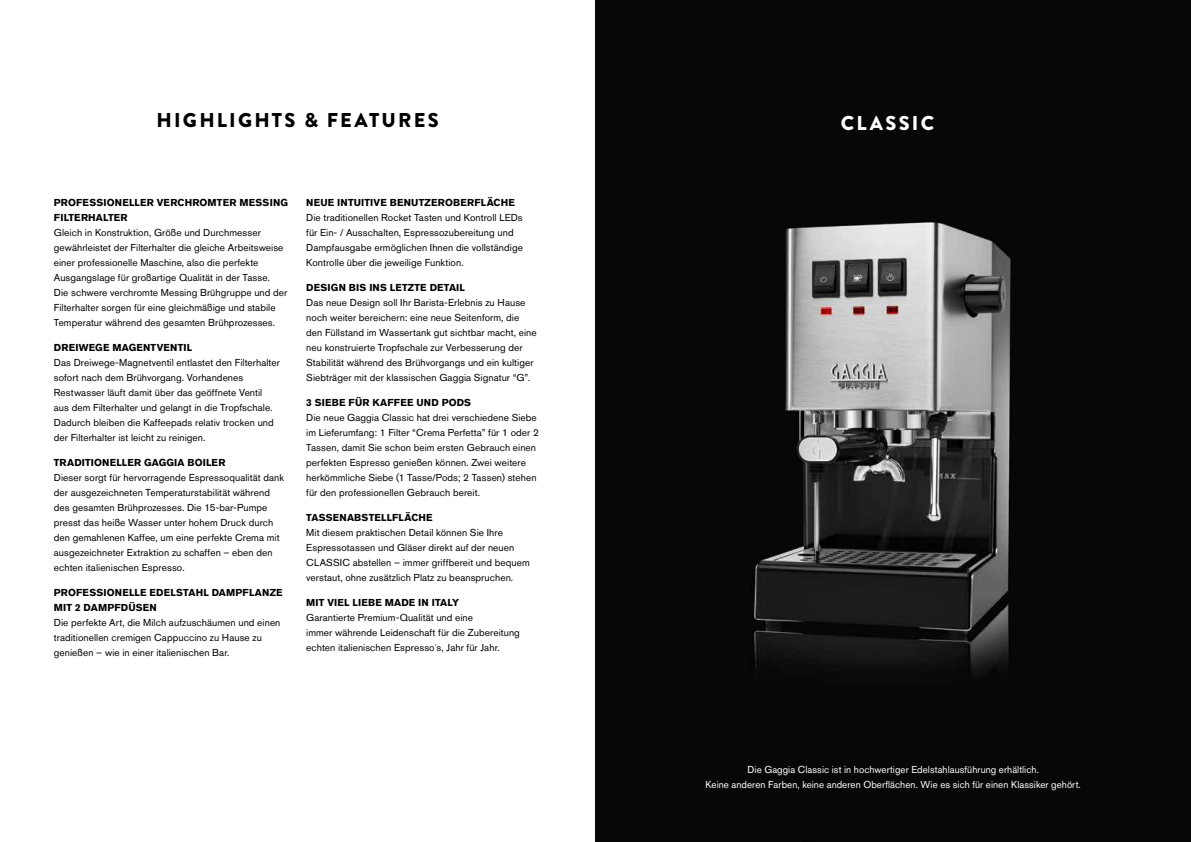
<style>
.page{position:relative;width:1191px;height:842px;background:#fff}
.page>*{position:absolute;margin:0;border:0;box-sizing:border-box;transform-origin:0 0}
.t1{font:900 20px "Brandon Grotesque";letter-spacing:.11em;color:#000}
.t2{font:900 20px "Brandon Grotesque";letter-spacing:.11em;color:#fff}
.t3{font:10px/15px "Akzidenz Grotesk BQ";letter-spacing:.01em;color:#000}
.t4{font:700 10px/15px "Akzidenz Grotesk BQ";letter-spacing:.02em;color:#000}
.t5{font:10px/15px "Akzidenz Grotesk BQ";letter-spacing:.01em;color:#fff;text-align:center}
</style>
<div class="page">
<img style="left:595px;top:0;width:596px;height:842px">
<h1 class="t1" style="left:157px;top:106px;width:284px">HIGHLIGHTS &amp; FEATURES</h1>
<h1 class="t2" style="left:841px;top:109px;width:95px">CLASSIC</h1>
<p class="t4" style="left:54px;top:195px;width:236px">PROFESSIONELLER VERCHROMTER MESSING<br>FILTERHALTER</p>
<p class="t3" style="left:54px;top:225px;width:235px">Gleich in Konstruktion, Größe und Durchmesser gewährleistet der Filterhalter die gleiche Arbeitsweise einer professionelle Maschine, also die perfekte Ausgangslage für großartige Qualität in der Tasse.<br>Die schwere verchromte Messing Brühgruppe und der Filterhalter sorgen für eine gleichmäßige und stabile Temperatur während des gesamten Brühprozesses.</p>
<p class="t4" style="left:54px;top:340px;width:140px">DREIWEGE MAGENTVENTIL</p>
<p class="t3" style="left:54px;top:355px;width:227px">Das Dreiwege-Magnetventil entlastet den Filterhalter sofort nach dem Brühvorgang. Vorhandenes Restwasser läuft damit über das geöffnete Ventil aus dem Filterhalter und gelangt in die Tropfschale.<br>Dadurch bleiben die Kaffeepads relativ trocken und der Filterhalter ist leicht zu reinigen.</p>
<p class="t4" style="left:54px;top:455px;width:173px">TRADITIONELLER GAGGIA BOILER</p>
<p class="t3" style="left:54px;top:470px;width:232px">Dieser sorgt für hervorragende Espressoqualität dank der ausgezeichneten Temperaturstabilität während des gesamten Brühprozesses. Die 15-bar-Pumpe presst das heiße Wasser unter hohem Druck durch den gemahlenen Kaffee, um eine perfekte Crema mit ausgezeichneter Extraktion zu schaffen – eben den echten italienischen Espresso.</p>
<p class="t4" style="left:54px;top:585px;width:230px">PROFESSIONELLE EDELSTAHL DAMPFLANZE<br>MIT 2 DAMPFDÜSEN</p>
<p class="t3" style="left:54px;top:615px;width:228px">Die perfekte Art, die Milch aufzuschäumen und einen traditionellen cremigen Cappuccino zu Hause zu genießen – wie in einer italienischen Bar.</p>
<p class="t4" style="left:306px;top:195px;width:210px">NEUE INTUITIVE BENUTZEROBERFLÄCHE</p>
<p class="t3" style="left:306px;top:210px;width:218px">Die traditionellen Rocket Tasten und Kontroll LEDs für Ein- / Ausschalten, Espressozubereitung und Dampfausgabe ermöglichen Ihnen die vollständige Kontrolle über die jeweilige Funktion.</p>
<p class="t4" style="left:306px;top:280px;width:160px">DESIGN BIS INS LETZTE DETAIL</p>
<p class="t3" style="left:306px;top:295px;width:232px">Das neue Design soll Ihr Barista-Erlebnis zu Hause noch weiter bereichern: eine neue Seitenform, die den Füllstand im Wassertank gut sichtbar macht, eine neu konstruierte Tropfschale zur Verbesserung der Stabilität während des Brühvorgangs und ein kultiger Siebträger mit der klassischen Gaggia Signatur “G”.</p>
<p class="t4" style="left:306px;top:395px;width:166px">3 SIEBE FÜR KAFFEE UND PODS</p>
<p class="t3" style="left:306px;top:410px;width:234px">Die neue Gaggia Classic hat drei verschiedene Siebe im Lieferumfang: 1 Filter “Crema Perfetta” für 1 oder 2<br>Tassen, damit Sie schon beim ersten Gebrauch einen perfekten Espresso genießen können. Zwei weitere herkömmliche Siebe (1 Tasse/Pods; 2 Tassen) stehen für den professionellen Gebrauch bereit.</p>
<p class="t4" style="left:306px;top:510px;width:128px">TASSENABSTELLFLÄCHE</p>
<p class="t3" style="left:306px;top:525px;width:225px">Mit diesem praktischen Detail können Sie Ihre Espressotassen und Gläser direkt auf der neuen CLASSIC abstellen – immer griffbereit und bequem verstaut, ohne zusätzlich Platz zu beanspruchen.</p>
<p class="t4" style="left:306px;top:595px;width:154px">MIT VIEL LIEBE MADE IN ITALY</p>
<p class="t3" style="left:306px;top:610px;width:215px">Garantierte Premium-Qualität und eine<br>immer währende Leidenschaft für die Zubereitung echten italienischen Espresso´s, Jahr für Jahr.</p>
<p class="t5" style="left:705px;top:762px;width:377px">Die Gaggia Classic ist in hochwertiger Edelstahlausführung erhältlich.<br>Keine anderen Farben, keine anderen Oberflächen. Wie es sich für einen Klassiker gehört.</p>
</div>
